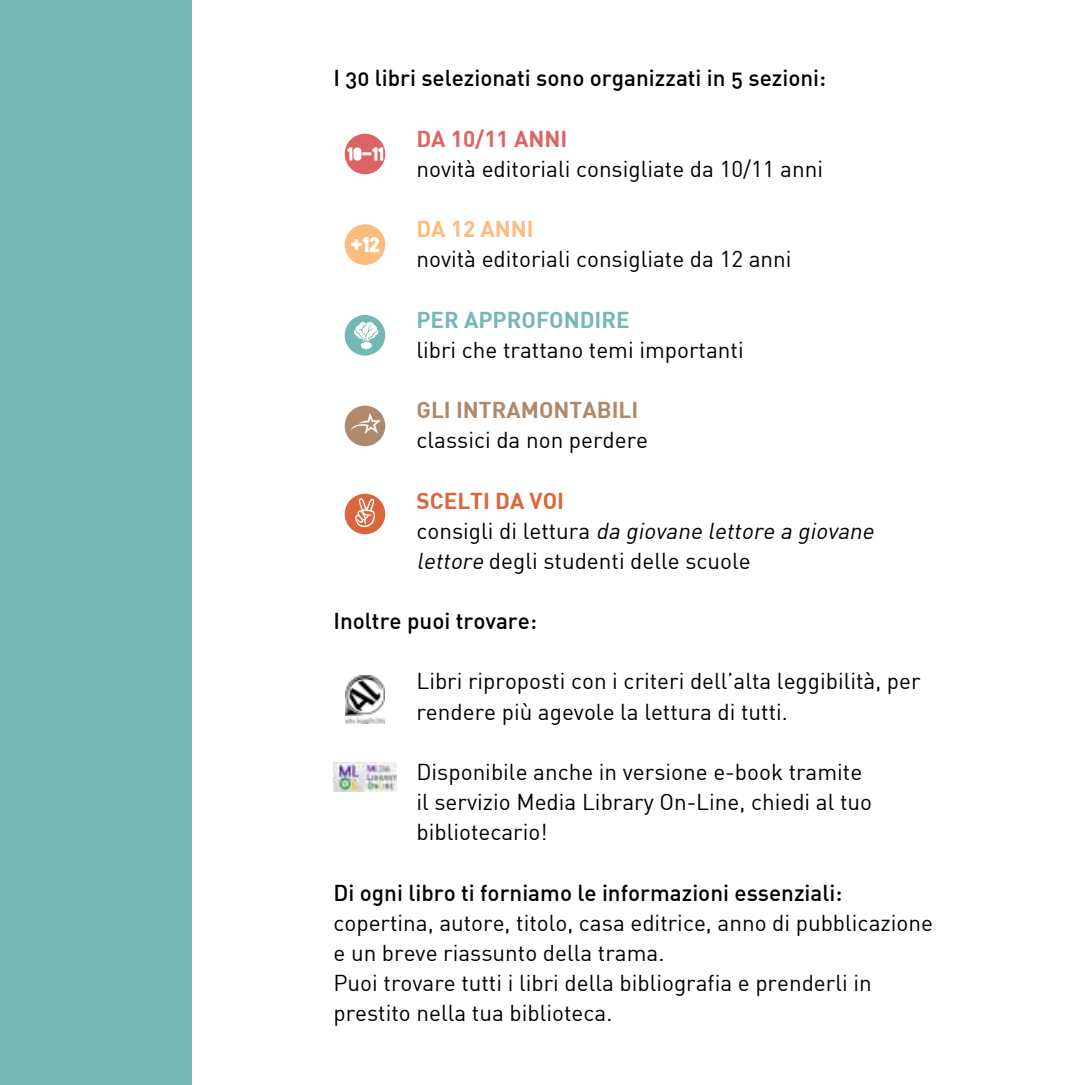
<style>
.page{position:relative;width:1085px;height:1085px;background:#fff}
.page>*{position:absolute;margin:0;border:0;box-sizing:border-box;transform-origin:0 0}
.t1{font:22.5px/30.2px "DIN";color:#000}
.t2{font:22.5px "DIN Medium Alternate";color:#000}
.t3{font:22.5px "DIN Bold";color:#af896b}
.t4{font:22.5px "DIN Bold";color:#74b8b6}
.t5{font:22.5px "DIN Bold";color:#dd6465}
.t6{font:22.5px "DIN Bold";color:#dc663c}
.t7{font:22.5px "DIN Bold";color:#fcbc7e}
.s1{font-style:italic}
</style>
<div class="page">
<div style="left:0;top:0;width:191px;height:1084px;background:#74b8b6"></div>
<svg style="left:342px;top:313px;width:45px;height:45px"></svg>
<svg style="left:353px;top:320px;width:27px;height:29px"></svg>
<svg style="left:342px;top:403px;width:45px;height:45px"></svg>
<svg style="left:349px;top:412px;width:32px;height:22px"></svg>
<svg style="left:342px;top:131px;width:45px;height:45px"></svg>
<svg style="left:347px;top:147px;width:36px;height:13px"></svg>
<svg style="left:342px;top:222px;width:45px;height:45px"></svg>
<svg style="left:351px;top:237px;width:28px;height:15px"></svg>
<svg style="left:342px;top:491px;width:45px;height:45px"></svg>
<svg style="left:355px;top:498px;width:20px;height:29px"></svg>
<img style="left:333px;top:762px;width:64px;height:29px">
<img style="left:345px;top:675px;width:39px;height:48px">
<p class="t2" style="left:333px;top:64px;width:494px">I 30 libri selezionati sono organizzati in 5 sezioni:</p>
<p class="t5" style="left:416px;top:124px;width:152px">DA 10/11 ANNI</p>
<p class="t1" style="left:416px;top:153px;width:408px">novità editoriali consigliate da 10/11 anni</p>
<p class="t7" style="left:416px;top:214px;width:119px">DA 12 ANNI</p>
<p class="t1" style="left:416px;top:243px;width:376px">novità editoriali consigliate da 12 anni</p>
<p class="t4" style="left:416px;top:305px;width:215px">PER APPROFONDIRE</p>
<p class="t1" style="left:416px;top:334px;width:329px">libri che trattano temi importanti</p>
<p class="t3" style="left:416px;top:395px;width:223px">GLI I NTRAMONTABILI</p>
<p class="t1" style="left:416px;top:424px;width:233px">classici da non perdere</p>
<p class="t6" style="left:416px;top:485px;width:149px">SCELTI DA VOI</p>
<p class="t1" style="left:416px;top:515px;width:463px">co n s i g l i d i lett u ra <span class="s1">da giovane lettore a giovane lettore</span> degli studenti delle scuole</p>
<p class="t2" style="left:333px;top:606px;width:205px">I noltre puoi trovare:</p>
<p class="t1" style="left:416px;top:665px;width:505px">Libri riproposti con i criteri dell’alta leggibilità, per rendere più agevole la lettura di tutti.</p>
<p class="t1" style="left:416px;top:756px;width:457px">Disponibile anche in versione e-book tramite il servizio Media Library On-Line, chiedi al tuo bibliotecario!</p>
<p class="t2" style="left:333px;top:877px;width:510px">Di ogni libro ti forniamo le informazioni essenziali:</p>
<p class="t1" style="left:333px;top:906px;width:601px">copertina, autore, titolo, casa editrice, anno di pubblicazione e un breve riassunto della trama.<br>Puoi trovare tutti i libri della bibliografia e prenderli in prestito nella tua biblioteca.</p>
</div>
